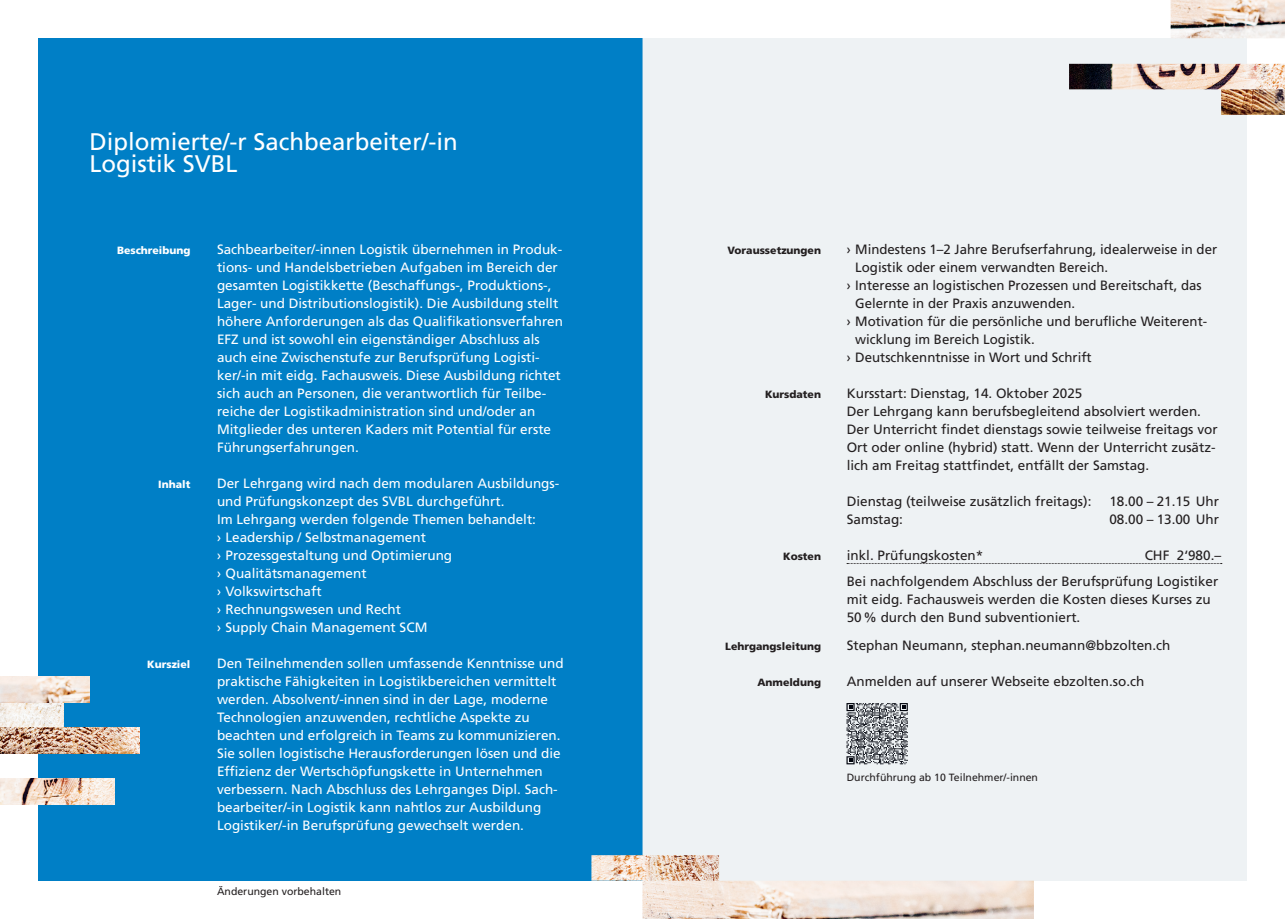
<style>
.page{position:relative;width:1285px;height:919px;background:#fff}
.page>*{position:absolute;margin:0;border:0;box-sizing:border-box;transform-origin:0 0}
.Titel_weiss{font:24px/22.5px "Frutiger LT Com";color:#fff}
.Grundtext_weiss{font:13.5px/18px "Frutiger LT Com";color:#fff}
.Grundtext_schwarz{font:13.5px/18px "Frutiger LT Com";color:#231f20}
.Grundtext_klein_schwarz{font:13.5px/18px "Frutiger LT Com";color:#231f20}
.Grundtext_schwarz_Linie{font:13.5px "Frutiger LT Com";color:#231f20}
.Untertitel_schwarz_fett{font:900 10.5px "Frutiger LT Com";color:#231f20}
.Grundtext_klein_schwarz-2{font:10.5px "Frutiger LT Com";color:#231f20}
.Untertitel_weiss_fett{font:900 10.5px "Frutiger LT Com";color:#fff}
</style>
<div class="page">
<div style="left:38px;top:38px;width:604px;height:842px;background:#007fc6"></div>
<div style="left:642px;top:38px;width:604px;height:842px;background:#eef2f4"></div>
<img style="left:0;top:702px;width:64px;height:25px">
<img style="left:0;top:676px;width:89px;height:26px">
<img style="left:0;top:778px;width:115px;height:26px">
<img style="left:0;top:727px;width:139px;height:26px">
<img style="left:1069px;top:64px;width:215px;height:25px">
<img style="left:1170px;top:0;width:114px;height:38px">
<img style="left:1221px;top:89px;width:63px;height:26px">
<img style="left:642px;top:880px;width:391px;height:38px">
<img style="left:591px;top:855px;width:128px;height:25px">
<svg style="left:846px;top:563px;width:375px;height:1px"></svg>
<svg style="left:846px;top:703px;width:61px;height:61px"></svg>
<p class="Titel_weiss" style="left:89px;top:130px;width:370px">Diplomierte/-r Sachbearbeiter/-in<br>Logistik SVBL</p>
<p class="Untertitel_weiss_fett" style="left:117px;top:244px;width:75px">Beschreibung</p>
<p class="Untertitel_weiss_fett" style="left:158px;top:478px;width:34px">Inhalt</p>
<p class="Untertitel_weiss_fett" style="left:147px;top:658px;width:45px">Kursziel</p>
<p class="Grundtext_weiss" style="left:217px;top:240px;width:347px">Sachbearbeiter/-innen Logistik übernehmen in Produk&shy;tions- und Handelsbetrieben Aufgaben im Bereich der gesamten Logistikkette (Beschaffungs-, Produktions-, Lager- und Distributionslogistik). Die Ausbildung stellt höhere Anforderungen als das Qualifikationsverfahren EFZ und ist sowohl ein eigenständiger Abschluss als auch eine Zwischenstufe zur Berufsprüfung Logisti&shy;ker/-in mit eidg. Fachausweis. Diese Ausbildung richtet sich auch an Personen, die verantwortlich für Teilbe&shy;reiche der Logistikadministration sind und/oder an Mitglieder des unteren Kaders mit Potential für erste Führungserfahrungen.</p>
<p class="Grundtext_weiss" style="left:217px;top:474px;width:344px">Der Lehrgang wird nach dem modularen Ausbildungs&shy;und Prüfungskonzept des SVBL durchgeführt.</p>
<p class="Grundtext_weiss" style="left:217px;top:510px;width:320px">Im Lehrgang werden folgende Themen behandelt:</p>
<p class="Grundtext_weiss" style="left:217px;top:528px;width:210px">› Leadership / Selbstmanagement</p>
<p class="Grundtext_weiss" style="left:217px;top:546px;width:237px">› Prozessgestaltung und Optimierung</p>
<p class="Grundtext_weiss" style="left:217px;top:564px;width:151px">› Qualitätsmanagement</p>
<p class="Grundtext_weiss" style="left:217px;top:582px;width:106px">› Volkswirtschaft</p>
<p class="Grundtext_weiss" style="left:217px;top:600px;width:186px">› Rechnungswesen und Recht</p>
<p class="Grundtext_weiss" style="left:217px;top:618px;width:212px">› Supply Chain Management SCM</p>
<p class="Grundtext_weiss" style="left:217px;top:654px;width:348px">Den Teilnehmenden sollen umfassende Kenntnisse und praktische Fähigkeiten in Logistikbereichen vermittelt werden. Absolvent/-innen sind in der Lage, moderne Technologien anzuwenden, rechtliche Aspekte zu beachten und erfolgreich in Teams zu kommunizieren.<br>Sie sollen logistische Herausforderungen lösen und die Effizienz der Wertschöpfungskette in Unternehmen verbessern. Nach Abschluss des Lehrganges Dipl. Sach&shy;bearbeiter/-in Logistik kann nahtlos zur Ausbildung Logistiker/-in Berufsprüfung gewechselt werden.</p>
<p class="Grundtext_klein_schwarz-2" style="left:217px;top:885px;width:126px">Änderungen vorbehalten</p>
<p class="Untertitel_schwarz_fett" style="left:727px;top:244px;width:95px">Voraussetzungen</p>
<p class="Untertitel_schwarz_fett" style="left:764px;top:388px;width:58px">Kursdaten</p>
<p class="Untertitel_schwarz_fett" style="left:783px;top:550px;width:39px">Kosten</p>
<p class="Untertitel_schwarz_fett" style="left:725px;top:640px;width:97px">Lehrgangsleitung</p>
<p class="Untertitel_schwarz_fett" style="left:757px;top:676px;width:65px">Anmeldung</p>
<p class="Grundtext_schwarz" style="left:855px;top:240px;width:363px;text-indent:-9px">› Mindestens 1–2 Jahre Berufserfahrung, idealerweise in der<br>Logistik oder einem verwandten Bereich.</p>
<p class="Grundtext_schwarz" style="left:855px;top:276px;width:348px;text-indent:-9px">› Interesse an logistischen Prozessen und Bereitschaft, das<br>Gelernte in der Praxis anzuwenden.</p>
<p class="Grundtext_schwarz" style="left:855px;top:312px;width:353px;text-indent:-9px">› Motivation für die persönliche und berufliche Weiterent&shy;wicklung im Bereich Logistik.</p>
<p class="Grundtext_schwarz" style="left:846px;top:348px;width:246px">› Deutschkenntnisse in Wort und Schrift</p>
<p class="Grundtext_schwarz" style="left:846px;top:384px;width:237px">Kursstart: Dienstag, 14. Oktober 2025</p>
<p class="Grundtext_schwarz" style="left:846px;top:402px;width:372px">Der Lehrgang kann berufsbegleitend absolviert werden.<br>Der Unterricht findet dienstags sowie teilweise freitags vor Ort oder online (hybrid) statt. Wenn der Unterricht zusätz&shy;lich am Freitag stattfindet, entfällt der Samstag.</p>
<p class="Grundtext_schwarz" style="left:846px;top:492px;width:246px">Dienstag (teilweise zusätzlich freitags):</p>
<p class="Grundtext_schwarz" style="left:1109px;top:492px;width:111px">18.00 – 21.15 Uhr</p>
<p class="Grundtext_schwarz" style="left:846px;top:510px;width:58px">Samstag:</p>
<p class="Grundtext_schwarz" style="left:1109px;top:510px;width:111px">08.00 – 13.00 Uhr</p>
<p class="Grundtext_schwarz_Linie" style="left:846px;top:547px;width:138px">inkl. Prüfungskosten*</p>
<p class="Grundtext_schwarz_Linie" style="left:1144px;top:547px;width:78px">CHF 2‘980.–</p>
<p class="Grundtext_klein_schwarz" style="left:846px;top:572px;width:373px">Bei nachfolgendem Abschluss der Berufsprüfung Logistiker mit eidg. Fachausweis werden die Kosten dieses Kurses zu<br>50% durch den Bund subventioniert.</p>
<p class="Grundtext_schwarz" style="left:846px;top:636px;width:325px">Stephan Neumann, stephan.neumann@bbzolten.ch</p>
<p class="Grundtext_schwarz" style="left:846px;top:672px;width:299px">Anmelden auf unserer Webseite ebzolten.so.ch</p>
<p class="Grundtext_klein_schwarz-2" style="left:846px;top:771px;width:193px">Durchführung ab 10 Teilnehmer/-innen</p>
</div>
